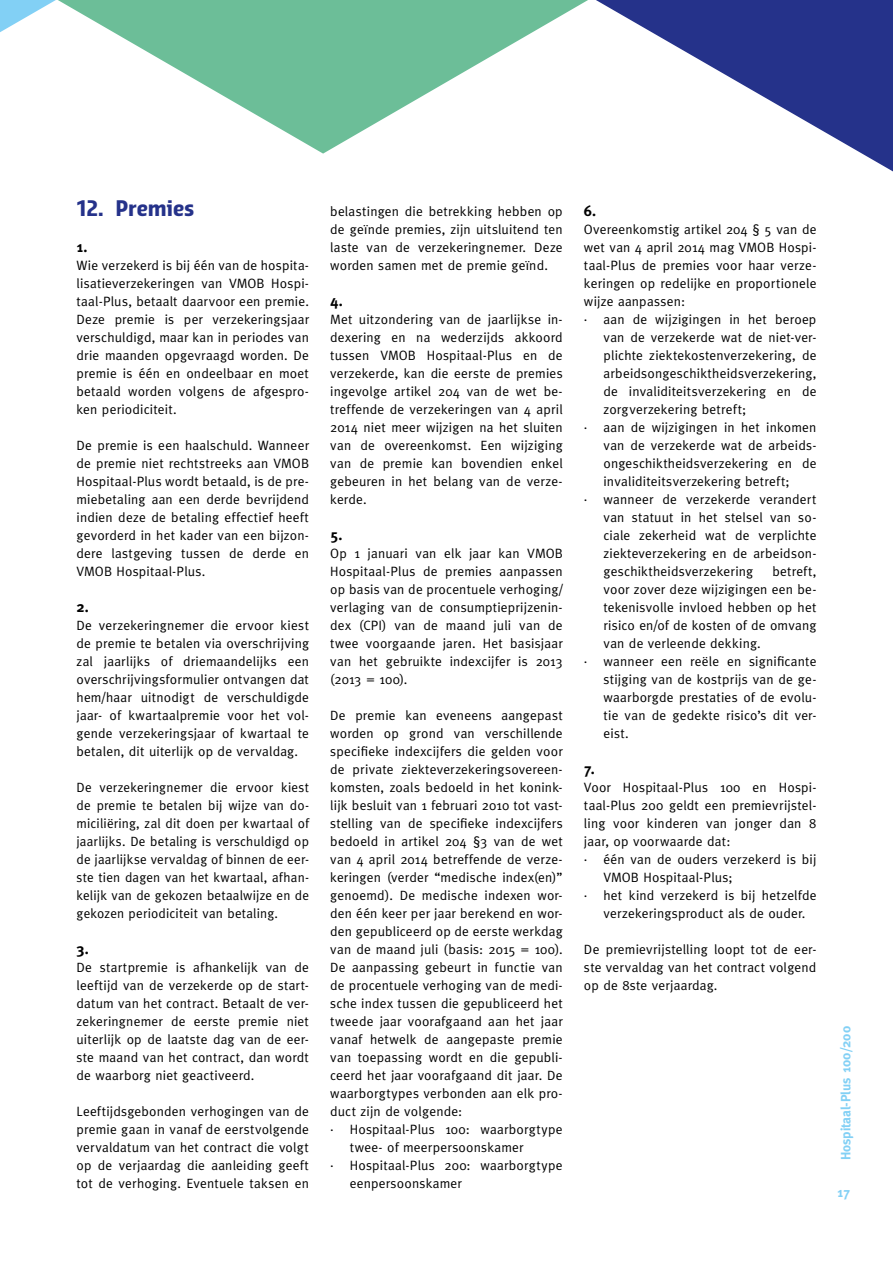
<style>
.page{position:relative;width:893px;height:1263px;background:#fff}
.page>*{position:absolute;margin:0;border:0;box-sizing:border-box;transform-origin:0 0}
.t1{font:700 21px "Sansa Con Pro";letter-spacing:-.005em;color:#25328a}
.t2{font:700 15px "Meta";color:#000}
.t3{font:13.5px/18px "Meta";letter-spacing:.015em;color:#000;text-align:justify}
.t4{font:700 13.5px "Meta";color:#82d0f5}
</style>
<div class="page">
<svg style="left:120px;top:0;width:453px;height:154px;fill:#6cbe98"></svg>
<svg style="left:0;top:0;width:120px;height:36px"></svg>
<svg style="left:573px;top:0;width:320px;height:172px"></svg>
<h1 class="t1" style="left:77px;top:194px;width:119px">12. Premies</h1>
<p class="t2" style="left:77px;top:238px;width:12px">1.</p>
<p class="t3" style="left:77px;top:256px;width:234px">Wie verzekerd is bij één van de hospita&shy;lisatieverzekeringen van VMOB Hospi&shy;taal-Plus, betaalt daarvoor een premie.<br>Deze premie is per verzekeringsjaar verschuldigd, maar kan in periodes van drie maanden opgevraagd worden. De premie is één en ondeelbaar en moet betaald worden volgens de afgespro&shy;ken periodiciteit.</p>
<p class="t3" style="left:77px;top:436px;width:234px">De premie is een haalschuld. Wanneer de premie niet rechtstreeks aan VMOB Hospitaal-Plus wordt betaald, is de pre&shy;miebetaling aan een derde bevrijdend indien deze de betaling effectief heeft gevorderd in het kader van een bijzon&shy;dere lastgeving tussen de derde en VMOB Hospitaal-Plus.</p>
<p class="t2" style="left:77px;top:598px;width:14px">2.</p>
<p class="t3" style="left:77px;top:616px;width:234px">De verzekeringnemer die ervoor kiest de premie te betalen via overschrijving zal jaarlijks of driemaandelijks een overschrijvingsformulier ontvangen dat hem/haar uitnodigt de verschuldigde jaar- of kwartaalpremie voor het vol&shy;gende verzekeringsjaar of kwartaal te betalen, dit uiterlijk op de vervaldag.</p>
<p class="t3" style="left:77px;top:778px;width:234px">De verzekeringnemer die ervoor kiest de premie te betalen bij wijze van do&shy;miciliëring, zal dit doen per kwartaal of jaarlijks. De betaling is verschuldigd op de jaarlijkse vervaldag of binnen de eer&shy;ste tien dagen van het kwartaal, afhan&shy;kelijk van de gekozen betaalwijze en de gekozen periodiciteit van betaling.</p>
<p class="t2" style="left:77px;top:940px;width:14px">3.</p>
<p class="t3" style="left:77px;top:958px;width:234px">De startpremie is afhankelijk van de leeftijd van de verzekerde op de start&shy;datum van het contract. Betaalt de ver&shy;zekeringnemer de eerste premie niet uiterlijk op de laatste dag van de eer&shy;ste maand van het contract, dan wordt de waarborg niet geactiveerd.</p>
<p class="t3" style="left:77px;top:1102px;width:234px">Leeftijdsgebonden verhogingen van de premie gaan in vanaf de eerstvolgende vervaldatum van het contract die volgt op de verjaardag die aanleiding geeft tot de verhoging. Eventuele taksen en</p>
<p class="t3" style="left:330px;top:202px;width:234px">belastingen die betrekking hebben op de geïnde premies, zijn uitsluitend ten laste van de verzekeringnemer. Deze worden samen met de premie geïnd.</p>
<p class="t2" style="left:330px;top:292px;width:14px">4.</p>
<p class="t3" style="left:330px;top:310px;width:234px">Met uitzondering van de jaarlijkse in&shy;dexering en na wederzijds akkoord tussen VMOB Hospitaal-Plus en de verzekerde, kan die eerste de premies ingevolge artikel 204 van de wet be&shy;treffende de verzekeringen van 4 april 2014 niet meer wijzigen na het sluiten van de overeenkomst. Een wijziging van de premie kan bovendien enkel gebeuren in het belang van de verze&shy;kerde.</p>
<p class="t2" style="left:330px;top:526px;width:14px">5.</p>
<p class="t3" style="left:330px;top:544px;width:234px">Op 1 januari van elk jaar kan VMOB Hospitaal-Plus de premies aanpassen op basis van de procentuele verhoging/ verlaging van de consumptieprijzenin&shy;dex (CPI) van de maand juli van de twee voorgaande jaren. Het basisjaar van het gebruikte indexcijfer is 2013 (2013 = 100).</p>
<p class="t3" style="left:330px;top:706px;width:234px">De premie kan eveneens aangepast</p>
<p class="t3" style="left:330px;top:724px;width:234px">worden op grond van verschillende</p>
<p class="t3" style="left:330px;top:742px;width:234px">specifieke indexcijfers die gelden voor</p>
<p class="t3" style="left:330px;top:760px;width:234px">de private ziekteverzekeringsovereen-</p>
<p class="t3" style="left:330px;top:778px;width:234px">komsten, zoals bedoeld in het konink-</p>
<p class="t3" style="left:330px;top:796px;width:234px">lijk besluit van 1 februari 2010 tot vast-</p>
<p class="t3" style="left:330px;top:814px;width:234px">stelling van de specifieke indexcijfers</p>
<p class="t3" style="left:330px;top:832px;width:234px">bedoeld in artikel 204 §3 van de wet</p>
<p class="t3" style="left:330px;top:850px;width:234px">van 4 april 2014 betreffende de verze-</p>
<p class="t3" style="left:330px;top:868px;width:234px">keringen (verder “medische index(en)”</p>
<p class="t3" style="left:330px;top:886px;width:234px">genoemd). De medische indexen wor-</p>
<p class="t3" style="left:330px;top:904px;width:234px">den één keer per jaar berekend en wor-</p>
<p class="t3" style="left:330px;top:922px;width:234px">den gepubliceerd op de eerste werkdag</p>
<p class="t3" style="left:330px;top:940px;width:234px">van de maand juli (basis: 2015 = 100).</p>
<p class="t3" style="left:330px;top:958px;width:234px">De aanpassing gebeurt in functie van</p>
<p class="t3" style="left:330px;top:976px;width:234px">de procentuele verhoging van de medi-</p>
<p class="t3" style="left:330px;top:994px;width:234px">sche index tussen die gepubliceerd het</p>
<p class="t3" style="left:330px;top:1012px;width:234px">tweede jaar voorafgaand aan het jaar</p>
<p class="t3" style="left:330px;top:1030px;width:234px">vanaf hetwelk de aangepaste premie</p>
<p class="t3" style="left:330px;top:1048px;width:234px">van toepassing wordt en die gepubli-</p>
<p class="t3" style="left:330px;top:1066px;width:234px">ceerd het jaar voorafgaand dit jaar. De</p>
<p class="t3" style="left:330px;top:1084px;width:234px">waarborgtypes verbonden aan elk pro-</p>
<p class="t3" style="left:330px;top:1102px;width:133px">duct zijn de volgende:</p>
<p class="t3" style="left:330px;top:1120px;width:234px">· Hospitaal-Plus 100: waarborgtype</p>
<p class="t3" style="left:350px;top:1138px;width:175px">twee- of meerpersoonskamer</p>
<p class="t3" style="left:330px;top:1156px;width:234px">· Hospitaal-Plus 200: waarborgtype</p>
<p class="t3" style="left:350px;top:1174px;width:114px">eenpersoonskamer</p>
<p class="t2" style="left:584px;top:202px;width:14px">6.</p>
<p class="t3" style="left:584px;top:220px;width:234px">Overeenkomstig artikel 204 § 5 van de</p>
<p class="t3" style="left:584px;top:238px;width:234px">wet van 4 april 2014 mag VMOB Hospi-</p>
<p class="t3" style="left:584px;top:256px;width:234px">taal-Plus de premies voor haar verze-</p>
<p class="t3" style="left:584px;top:274px;width:234px">keringen op redelijke en proportionele</p>
<p class="t3" style="left:584px;top:292px;width:103px">wijze aanpassen:</p>
<p class="t3" style="left:584px;top:310px;width:234px">· aan de wijzigingen in het beroep</p>
<p class="t3" style="left:603px;top:328px;width:214px">van de verzekerde wat de niet-ver-</p>
<p class="t3" style="left:603px;top:346px;width:214px">plichte ziektekostenverzekering, de</p>
<p class="t3" style="left:603px;top:364px;width:214px">arbeidsongeschiktheidsverzekering,</p>
<p class="t3" style="left:603px;top:382px;width:214px">de invaliditeitsverzekering en de</p>
<p class="t3" style="left:603px;top:400px;width:144px">zorgverzekering betreft;</p>
<p class="t3" style="left:584px;top:418px;width:234px">· aan de wijzigingen in het inkomen</p>
<p class="t3" style="left:603px;top:436px;width:214px">van de verzekerde wat de arbeids-</p>
<p class="t3" style="left:603px;top:454px;width:214px">ongeschiktheidsverzekering en de</p>
<p class="t3" style="left:603px;top:472px;width:188px">invaliditeitsverzekering betreft;</p>
<p class="t3" style="left:584px;top:490px;width:234px">· wanneer de verzekerde verandert</p>
<p class="t3" style="left:603px;top:508px;width:214px">van statuut in het stelsel van so-</p>
<p class="t3" style="left:603px;top:526px;width:214px">ciale zekerheid wat de verplichte</p>
<p class="t3" style="left:603px;top:544px;width:214px">ziekteverzekering en de arbeidson-</p>
<p class="t3" style="left:603px;top:562px;width:151px">geschiktheidsverzekering</p>
<p class="t3" style="left:772px;top:562px;width:46px">betreft,</p>
<p class="t3" style="left:603px;top:580px;width:214px">voor zover deze wijzigingen een be-</p>
<p class="t3" style="left:603px;top:598px;width:214px">tekenisvolle invloed hebben op het</p>
<p class="t3" style="left:603px;top:616px;width:214px">risico en/of de kosten of de omvang</p>
<p class="t3" style="left:603px;top:634px;width:159px">van de verleende dekking.</p>
<p class="t3" style="left:584px;top:652px;width:234px">· wanneer een reële en significante</p>
<p class="t3" style="left:603px;top:670px;width:214px">stijging van de kostprijs van de ge-</p>
<p class="t3" style="left:603px;top:688px;width:214px">waarborgde prestaties of de evolu-</p>
<p class="t3" style="left:603px;top:706px;width:214px">tie van de gedekte risico’s dit ver-</p>
<p class="t3" style="left:603px;top:724px;width:27px">eist.</p>
<p class="t2" style="left:584px;top:760px;width:12px">7.</p>
<p class="t3" style="left:584px;top:778px;width:234px">Voor Hospitaal-Plus 100 en Hospi-</p>
<p class="t3" style="left:584px;top:796px;width:234px">taal-Plus 200 geldt een premievrijstel-</p>
<p class="t3" style="left:584px;top:814px;width:234px">ling voor kinderen van jonger dan 8</p>
<p class="t3" style="left:584px;top:832px;width:148px">jaar, op voorwaarde dat:</p>
<p class="t3" style="left:584px;top:850px;width:234px">· één van de ouders verzekerd is bij</p>
<p class="t3" style="left:603px;top:868px;width:131px">VMOB Hospitaal-Plus;</p>
<p class="t3" style="left:584px;top:886px;width:234px">· het kind verzekerd is bij hetzelfde</p>
<p class="t3" style="left:603px;top:904px;width:204px">verzekeringsproduct als de ouder.</p>
<p class="t3" style="left:584px;top:940px;width:234px">De premievrijstelling loopt tot de eer&shy;ste vervaldag van het contract volgend op de 8ste verjaardag.</p>
<p class="t4" style="left:838px;top:1160px;width:136px;rotate:-90deg">Hospitaal-Plus 100/200</p>
<p class="t4" style="left:837px;top:1184px;width:15px">17</p>
</div>
